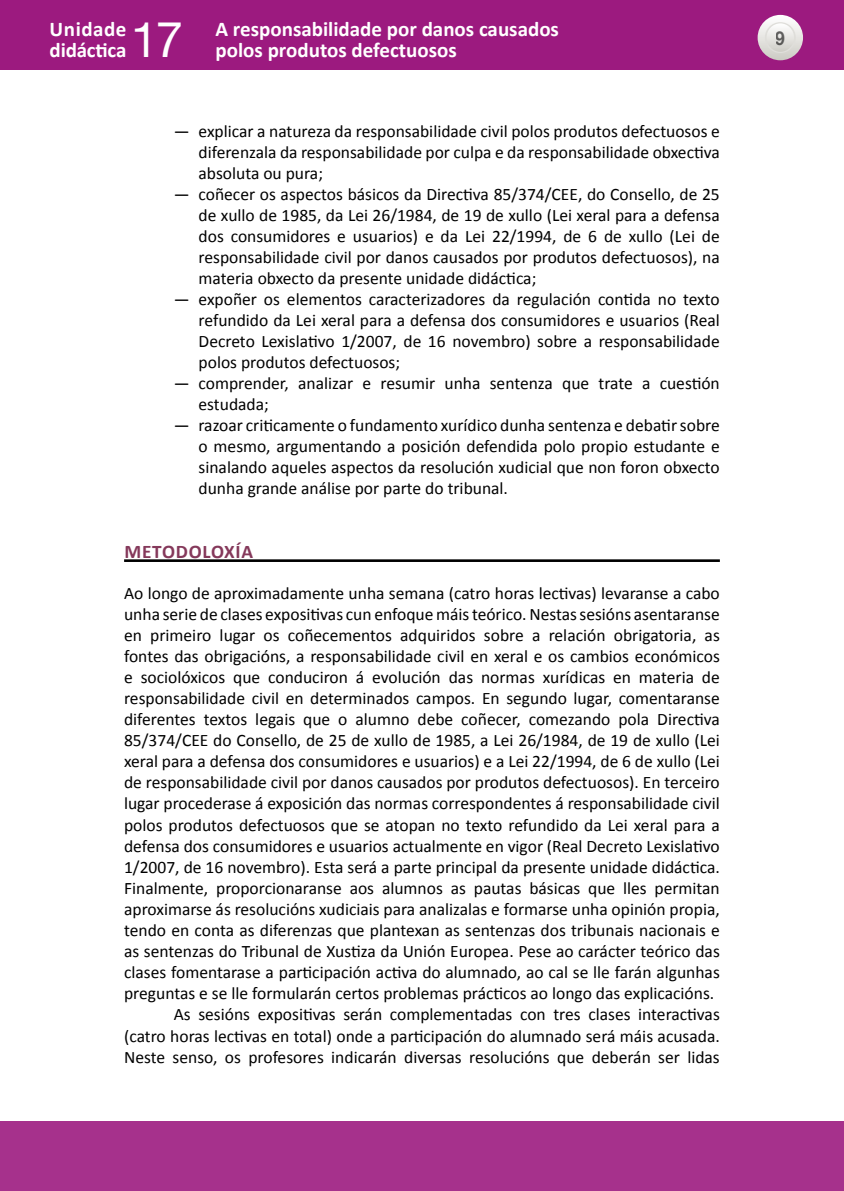
<style>
.page{position:relative;width:844px;height:1191px;background:#fff}
.page>*{position:absolute;margin:0;border:0;box-sizing:border-box;transform-origin:0 0}
.t1{font:49px "Helvetica Neue";color:#fff}
.t2{font:700 21px/21px "Calibri";color:#fff}
.t3{font:700 19.25px "Calibri";letter-spacing:.04em;color:#85395b}
.t4{font:700 19.25px "Helvetica Neue";color:#000;scale:.9 1}
.t5{font:17.5px/21px "Calibri";color:#000;text-align:justify}
</style>
<div class="page">
<div style="left:0;top:0;width:843px;height:69px;background:#9c1a7f"></div>
<svg style="left:757px;top:15px;width:45px;height:45px"></svg>
<svg style="left:765px;top:23px;width:29px;height:29px"></svg>
<div style="left:764px;top:22px;width:31px;height:31px;border:1px solid #dfdeda;border-radius:50%"></div>
<div style="left:0;top:1121px;width:843px;height:70px;background:#a6318c"></div>
<hr style="left:124px;top:559px;width:595px;height:3px;background:#000">
<p class="t2" style="left:50px;top:19px;width:78px">Unidade didáctica</p>
<h1 class="t1" style="left:131px;top:5px;width:54px">17</h1>
<p class="t2" style="left:215px;top:19px;width:345px">A responsabilidade por danos causados polos produtos defectuosos</p>
<p class="t4" style="left:775px;top:26px;width:12px">9</p>
<p class="t5" style="left:198px;top:121px;width:522px;text-indent:-25px">— explicar a natureza da responsabilidade civil polos produtos defectuosos e diferenzala da responsabilidade por culpa e da responsabilidade obxectiva absoluta ou pura;</p>
<p class="t5" style="left:198px;top:184px;width:522px;text-indent:-25px">— coñecer os aspectos básicos da Directiva 85/374/CEE, do Consello, de 25 de xullo de 1985, da Lei 26/1984, de 19 de xullo (Lei xeral para a defensa dos consumidores e usuarios) e da Lei 22/1994, de 6 de xullo (Lei de responsabilidade civil por danos causados por produtos defectuosos), na materia obxecto da presente unidade didáctica;</p>
<p class="t5" style="left:198px;top:289px;width:522px;text-indent:-25px">— expoñer os elementos caracterizadores da regulación contida no texto refundido da Lei xeral para a defensa dos consumidores e usuarios (Real Decreto Lexislativo 1/2007, de 16 novembro) sobre a responsabilidade polos produtos defectuosos;</p>
<p class="t5" style="left:198px;top:373px;width:522px;text-indent:-25px">— comprender, analizar e resumir unha sentenza que trate a cuestión estudada;</p>
<p class="t5" style="left:198px;top:415px;width:522px;text-indent:-25px">— razoar criticamente o fundamento xurídico dunha sentenza e debatir sobre o mesmo, argumentando a posición defendida polo propio estudante e sinalando aqueles aspectos da resolución xudicial que non foron obxecto dunha grande análise por parte do tribunal.</p>
<p class="t3" style="left:124px;top:539px;width:130px">METODOLOXÍA</p>
<p class="t5" style="left:124px;top:582px;width:597px">Ao longo de aproximadamente unha semana (catro horas lectivas) levaranse a cabo</p>
<p class="t5" style="left:124px;top:603px;width:597px">unha serie de clases expositivas cun enfoque máis teórico. Nestas sesións asentaranse</p>
<p class="t5" style="left:124px;top:624px;width:597px">en primeiro lugar os coñecementos adquiridos sobre a relación obrigatoria, as</p>
<p class="t5" style="left:124px;top:645px;width:597px">fontes das obrigacións, a responsabilidade civil en xeral e os cambios económicos</p>
<p class="t5" style="left:124px;top:666px;width:597px">e sociolóxicos que conduciron á evolución das normas xurídicas en materia de</p>
<p class="t5" style="left:124px;top:688px;width:597px">responsabilidade civil en determinados campos. En segundo lugar, comentaranse</p>
<p class="t5" style="left:124px;top:709px;width:597px">diferentes textos legais que o alumno debe coñecer, comezando pola Directiva</p>
<p class="t5" style="left:124px;top:730px;width:597px">85/374/CEE do Consello, de 25 de xullo de 1985, a Lei 26/1984, de 19 de xullo (Lei</p>
<p class="t5" style="left:124px;top:751px;width:597px">xeral para a defensa dos consumidores e usuarios) e a Lei 22/1994, de 6 de xullo (Lei</p>
<p class="t5" style="left:124px;top:772px;width:597px">de responsabilidade civil por danos causados por produtos defectuosos). En terceiro</p>
<p class="t5" style="left:124px;top:793px;width:597px">lugar procederase á exposición das normas correspondentes á responsabilidade civil</p>
<p class="t5" style="left:124px;top:814px;width:597px">polos produtos defectuosos que se atopan no texto refundido da Lei xeral para a</p>
<p class="t5" style="left:124px;top:835px;width:597px">defensa dos consumidores e usuarios actualmente en vigor (Real Decreto Lexislativo</p>
<p class="t5" style="left:124px;top:856px;width:597px">1/2007, de 16 novembro). Esta será a parte principal da presente unidade didáctica.</p>
<p class="t5" style="left:124px;top:877px;width:597px">Finalmente, proporcionaranse aos alumnos as pautas básicas que lles permitan</p>
<p class="t5" style="left:124px;top:898px;width:597px">aproximarse ás resolucións xudiciais para analizalas e formarse unha opinión propia,</p>
<p class="t5" style="left:124px;top:919px;width:597px">tendo en conta as diferenzas que plantexan as sentenzas dos tribunais nacionais e</p>
<p class="t5" style="left:124px;top:941px;width:597px">as sentenzas do Tribunal de Xustiza da Unión Europea. Pese ao carácter teórico das</p>
<p class="t5" style="left:124px;top:962px;width:597px">clases fomentarase a participación activa do alumnado, ao cal se lle farán algunhas</p>
<p class="t5" style="left:124px;top:983px;width:591px">preguntas e se lle formularán certos problemas prácticos ao longo das explicacións.</p>
<p class="t5" style="left:174px;top:1004px;width:547px">As sesións expositivas serán complementadas con tres clases interactivas</p>
<p class="t5" style="left:124px;top:1025px;width:597px">(catro horas lectivas en total) onde a participación do alumnado será máis acusada.</p>
<p class="t5" style="left:124px;top:1046px;width:597px">Neste senso, os profesores indicarán diversas resolucións que deberán ser lidas</p>
</div>
